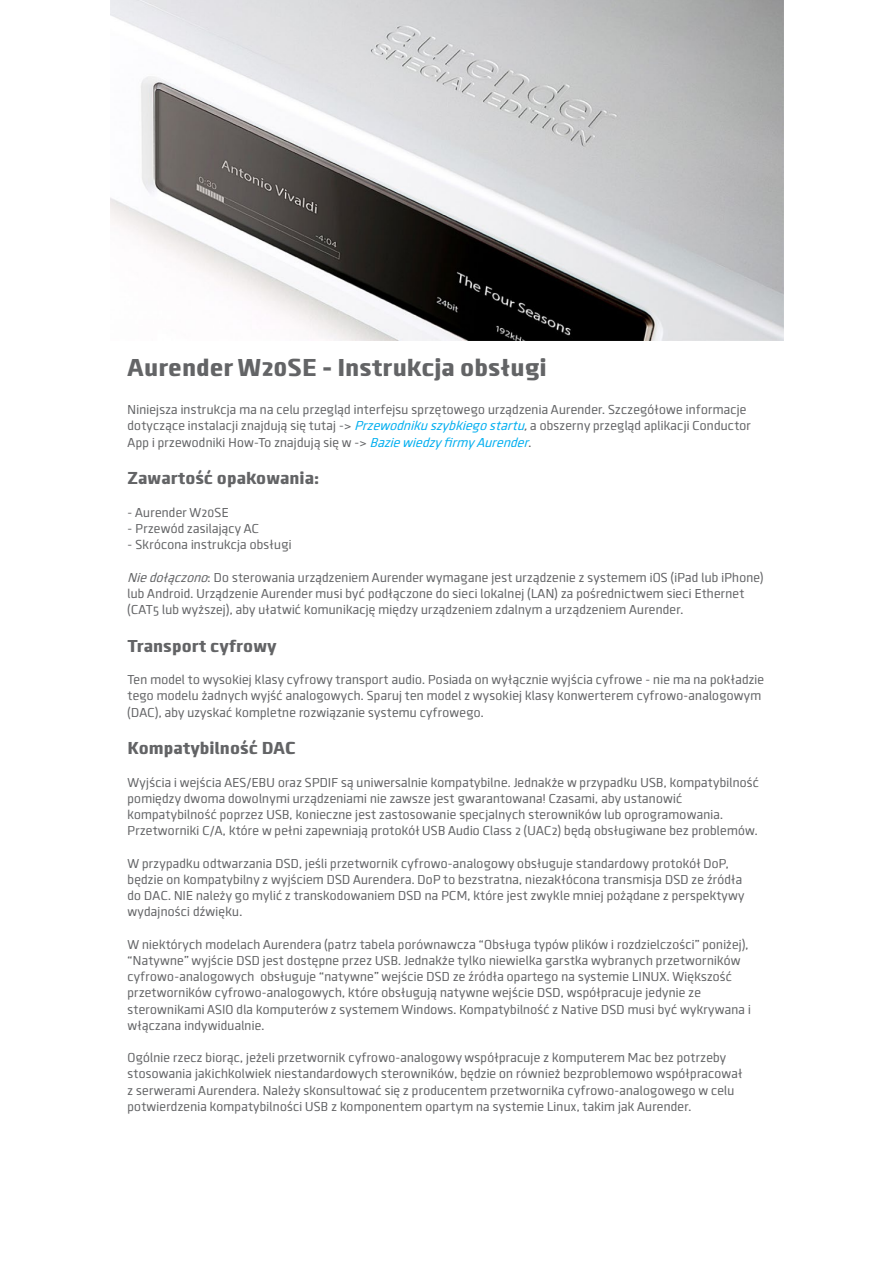
<style>
.page{position:relative;width:893px;height:1263px;background:#fff}
.page>*{position:absolute;margin:0;border:0;box-sizing:border-box;transform-origin:0 0}
.t1{font:900 25.5px "Clio";color:#636466}
.t2{font:900 18px "Clio";color:#636466}
.t3{font:13.5px/16.2px "Clio";color:#636466}
.s1{font-style:italic;color:#00aeef}
.s2{font-style:italic}
</style>
<div class="page">
<img style="left:111px;top:0;width:672px;height:340px">
<h1 class="t1" style="left:128px;top:351px;width:421px">Aurender W20SE - Instrukcja obsługi</h1>
<p class="t3" style="left:128px;top:401px;width:625px">Niniejsza instrukcja ma na celu przegląd interfejsu sprzętowego urządzenia Aurender. Szczegółowe informacje dotyczące instalacji znajdują się tutaj -&gt; <span class="s1">Przewodnikuszybkiegostartu</span><span class="s2">,</span>a obszerny przegląd aplikacji Conductor<br>App i przewodniki How-To znajdują się w -&gt; <span class="s1">BaziewiedzyfirmyAurender</span>.</p>
<h2 class="t2" style="left:128px;top:467px;width:193px">Zawartość opakowania:</h2>
<p class="t3" style="left:128px;top:504px;width:103px">- Aurender W20SE</p>
<p class="t3" style="left:128px;top:520px;width:133px">- Przewód zasilający AC</p>
<p class="t3" style="left:128px;top:536px;width:166px">- Skrócona instrukcja obsługi</p>
<p class="t3" style="left:128px;top:569px;width:638px"><span class="s2">Niedołączono</span>: Do sterowania urządzeniem Aurender wymagane jest urządzenie z systemem iOS (iPad lub iPhone) lub Android. Urządzenie Aurender musi być podłączone do sieci lokalnej (LAN) za pośrednictwem sieci Ethernet (CAT5 lub wyższej), aby ułatwić komunikację między urządzeniem zdalnym a urządzeniem Aurender.</p>
<h2 class="t2" style="left:128px;top:634px;width:151px">Transport cyfrowy</h2>
<p class="t3" style="left:128px;top:671px;width:638px">Ten model to wysokiej klasy cyfrowy transport audio. Posiada on wyłącznie wyjścia cyfrowe - nie ma na pokładzie tego modelu żadnych wyjść analogowych. Sparuj ten model z wysokiej klasy konwerterem cyfrowo-analogowym (DAC), aby uzyskać kompletne rozwiązanie systemu cyfrowego.</p>
<h2 class="t2" style="left:128px;top:737px;width:170px">Kompatybilność DAC</h2>
<p class="t3" style="left:128px;top:774px;width:633px">Wyjścia i wejścia AES/EBU oraz SPDIF są uniwersalnie kompatybilne. Jednakże w przypadku USB, kompatybilność pomiędzy dwoma dowolnymi urządzeniami nie zawsze jest gwarantowana! Czasami, aby ustanowić kompatybilność poprzez USB, konieczne jest zastosowanie specjalnych sterowników lub oprogramowania.<br>Przetworniki C/A, które w pełni zapewniają protokół USB Audio Class 2 (UAC2) będą obsługiwane bez problemów.</p>
<p class="t3" style="left:128px;top:855px;width:619px">W przypadku odtwarzania DSD, jeśli przetwornik cyfrowo-analogowy obsługuje standardowy protokół DoP, będzie on kompatybilny z wyjściem DSD Aurendera. DoP to bezstratna, niezakłócona transmisja DSD ze źródła do DAC. NIE należy go mylić z transkodowaniem DSD na PCM, które jest zwykle mniej pożądane z perspektywy wydajności dźwięku.</p>
<p class="t3" style="left:128px;top:936px;width:625px">W niektórych modelach Aurendera (patrz tabela porównawcza “Obsługa typów plików i rozdzielczości” poniżej), “Natywne” wyjście DSD jest dostępne przez USB. Jednakże tylko niewielka garstka wybranych przetworników cyfrowo-analogowych obsługuje “natywne” wejście DSD ze źródła opartego na systemie LINUX. Większość przetworników cyfrowo-analogowych, które obsługują natywne wejście DSD, współpracuje jedynie ze sterownikami ASIO dla komputerów z systemem Windows. Kompatybilność z Native DSD musi być wykrywana i włączana indywidualnie.</p>
<p class="t3" style="left:128px;top:1049px;width:617px">Ogólnie rzecz biorąc, jeżeli przetwornik cyfrowo-analogowy współpracuje z komputerem Mac bez potrzeby stosowania jakichkolwiek niestandardowych sterowników, będzie on również bezproblemowo współpracował z serwerami Aurendera. Należy skonsultować się z producentem przetwornika cyfrowo-analogowego w celu potwierdzenia kompatybilności USB z komponentem opartym na systemie Linux, takim jak Aurender.</p>
</div>
